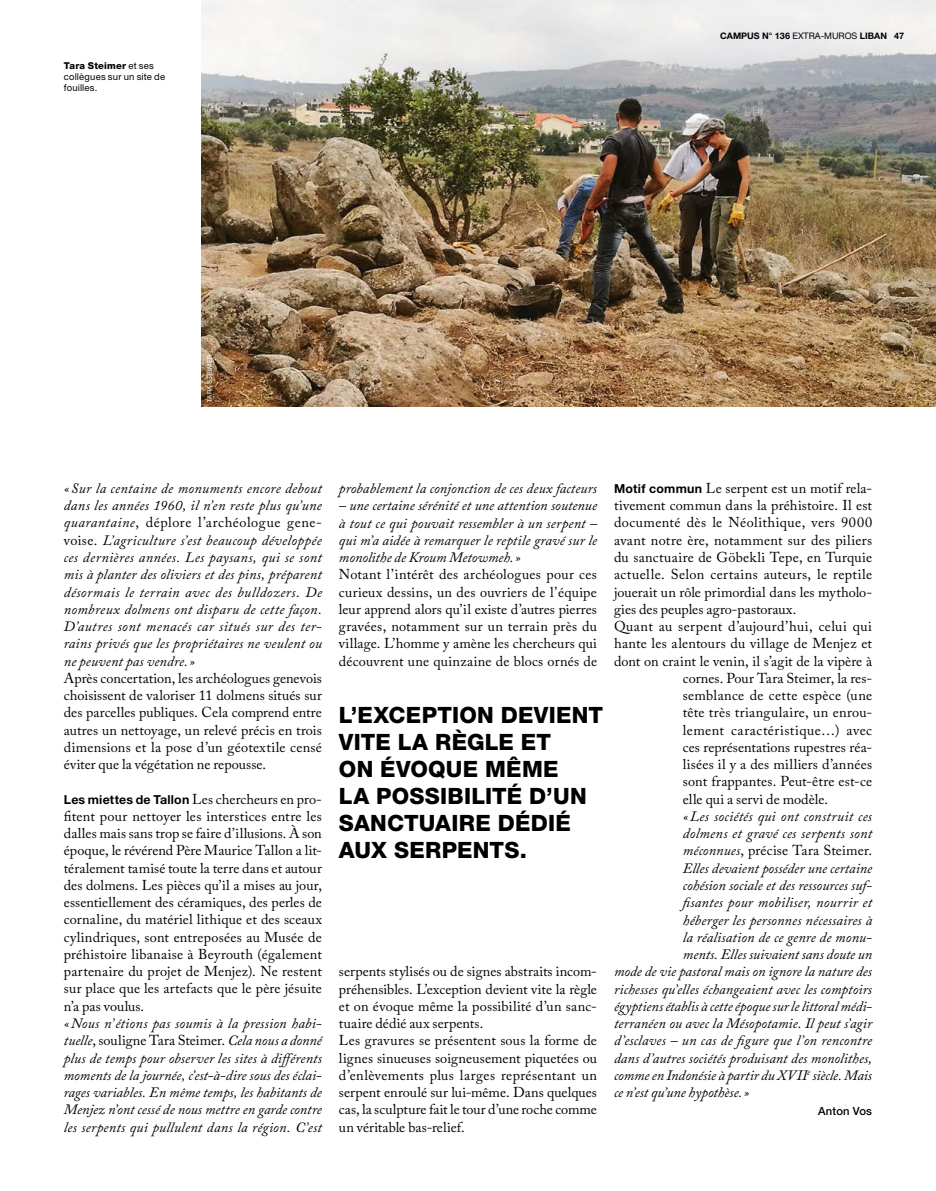
<style>
.page{position:relative;width:936px;height:1191px;background:#fff}
.page>*{position:absolute;margin:0;border:0;box-sizing:border-box;transform-origin:0 0}
.t1{font:800 22.5px/27px "Helvetica Neue";letter-spacing:.01em;color:#000}
.t2{font:14.25px/17.2px "Adobe Caslon Pro";letter-spacing:.01em;color:#000}
.t3{font:italic 14.25px/17.2px "Adobe Caslon Pro";letter-spacing:.01em;color:#000}
.t4{font:14.25px "Adobe Caslon Pro";letter-spacing:.03em;color:#000}
.t5{font:14.25px "Adobe Caslon Pro";letter-spacing:.035em;color:#000}
.t6{font:500 11.25px "Helvetica Neue";letter-spacing:.015em;color:#000}
.t7{font:9.45px/11.2px "Helvetica Neue";letter-spacing:.02em;color:#000}
.t8{font:700 9px "Helvetica Neue";color:#000}
.t9{font:6.3px "Helvetica Neue";letter-spacing:.04em;color:#fff}
.s1{font-weight:800}
.s2{font-weight:400}
.s3{font-style:normal}
.s4{font-family:"Helvetica Neue";font-weight:700;font-size:12.3px}
.s5{font-style:italic}
</style>
<div class="page">
<img style="left:201px;top:0;width:734px;height:407px">
<p class="t7" style="left:64px;top:60px;width:103px"><span class="s1">Tara Steimer</span> et ses collègues sur un site de fouilles.</p>
<p class="t8" style="left:720px;top:30px;width:168px">CAMPUS N° 136 <span class="s2">EXTRA-MUROS</span> LIBAN</p>
<p class="t8" style="left:894px;top:30px;width:11px">47</p>
<p class="t9" style="left:205px;top:402px;width:49px;rotate:-90deg">TARA STEIMER</p>
<p class="t3" style="left:64px;top:479px;width:260px">« Sur la centaine de monuments encore debout dans les années 1960, il n’en reste plus qu’une quarantaine<span class="s3">, déplore l’archéologue gene&shy;voise.</span> L’agriculture s’est beaucoup développée ces dernières années. Les paysans, qui se sont mis à planter des oliviers et des pins, préparent désormais le terrain avec des bulldozers. De nombreux dolmens ont disparu de cette façon.<br>D’autres sont menacés car situés sur des ter&shy;rains privés que les propriétaires ne veulent ou ne peuvent pas vendre.»<br><span class="s3">Après concertation, les archéologues genevois choisissent de valoriser 11 dolmens situés sur des parcelles publiques. Cela comprend entre autres un nettoyage, un relevé précis en trois dimensions et la pose d’un géotextile censé éviter que la végétation ne repousse.</span></p>
<p class="t2" style="left:64px;top:790px;width:260px"><span class="s4">Les miettes de Tallon</span> Les chercheurs en pro&shy;fitent pour nettoyer les interstices entre les dalles mais sans trop se faire d’illusions. À son époque, le révérend Père Maurice Tallon a lit&shy;téralement tamisé toute la terre dans et autour des dolmens. Les pièces qu’il a mises au jour, essentiellement des céramiques, des perles de cornaline, du matériel lithique et des sceaux cylindriques, sont entreposées au Musée de préhistoire libanaise à Beyrouth (également partenaire du projet de Menjez). Ne restent sur place que les artefacts que le père jésuite n’a pas voulus.<br><span class="s5">« Nous n’étions pas soumis à la pression habi&shy;tuelle</span>, souligne Tara Steimer. <span class="s5">Cela nous a donné plus de temps pour observer les sites à différents moments de la journée, c’est-à-dire sous des éclai&shy;rages variables. En même temps, les habitants de Menjez n’ont cessé de nous mettre en garde contre les serpents qui pullulent dans la région. C’est</span></p>
<p class="t3" style="left:339px;top:479px;width:259px">probablement la conjonction de ces deux facteurs</p>
<p class="t2" style="left:339px;top:497px;width:259px"><span class="s5">– une certaine sérénité et une attention soutenue à tout ce qui pouvait ressembler à un serpent – qui m’a aidée à remarquer le reptile gravé sur le monolithe de Kroum Metowmeh.»<br></span>Notant l’intérêt des archéologues pour ces curieux dessins, un des ouvriers de l’équipe leur apprend alors qu’il existe d’autres pierres gravées, notamment sur un terrain près du village. L’homme y amène les chercheurs qui découvrent une quinzaine de blocs ornés de</p>
<p class="t1" style="left:339px;top:702px;width:266px">L’EXCEPTION DEVIENT<br>VITE LA RÈGLE ET<br>ON ÉVOQUE MÊME<br>LA POSSIBILITÉ D’UN<br>SANCTUAIRE DÉDIÉ<br>AUX SERPENTS.</p>
<p class="t2" style="left:339px;top:962px;width:259px">serpents stylisés ou de signes abstraits incom&shy;préhensibles. L’exception devient vite la règle et on évoque même la possibilité d’un sanc&shy;tuaire dédié aux serpents.<br>Les gravures se présentent sous la forme de lignes sinueuses soigneusement piquetées ou d’enlèvements plus larges représentant un serpent enroulé sur lui-même. Dans quelques cas, la sculpture fait le tour d’une roche comme un véritable bas-relief.</p>
<p class="t2" style="left:614px;top:479px;width:259px"><span class="s4">Motif commun</span> Le serpent est un motif rela-</p>
<p class="t2" style="left:614px;top:496px;width:259px">tivement commun dans la préhistoire. Il est</p>
<p class="t4" style="left:614px;top:514px;width:259px">documenté dès le Néolithique, vers 9000</p>
<p class="t2" style="left:614px;top:531px;width:259px">avant notre ère, notamment sur des piliers</p>
<p class="t2" style="left:614px;top:548px;width:259px">du sanctuaire de Göbekli Tepe, en Turquie</p>
<p class="t4" style="left:614px;top:566px;width:259px">actuelle. Selon certains auteurs, le reptile</p>
<p class="t2" style="left:614px;top:583px;width:259px">jouerait un rôle primordial dans les mytholo-</p>
<p class="t2" style="left:614px;top:600px;width:184px">gies des peuples agro-pastoraux.</p>
<p class="t2" style="left:614px;top:617px;width:259px">Quant au serpent d’aujourd’hui, celui qui</p>
<p class="t2" style="left:614px;top:635px;width:259px">hante les alentours du village de Menjez et</p>
<p class="t2" style="left:614px;top:652px;width:259px">dont on craint le venin, il s’agit de la vipère à</p>
<p class="t2" style="left:682px;top:669px;width:191px">cornes. Pour Tara Steimer, la res-</p>
<p class="t2" style="left:682px;top:686px;width:191px">semblance de cette espèce (une</p>
<p class="t2" style="left:682px;top:704px;width:191px">tête très triangulaire, un enrou-</p>
<p class="t5" style="left:682px;top:721px;width:191px">lement caractéristique…) avec</p>
<p class="t2" style="left:682px;top:738px;width:191px">ces représentations rupestres réa-</p>
<p class="t2" style="left:682px;top:755px;width:191px">lisées il y a des milliers d’années</p>
<p class="t2" style="left:682px;top:773px;width:191px">sont frappantes. Peut-être est-ce</p>
<p class="t2" style="left:682px;top:790px;width:147px">elle qui a servi de modèle.</p>
<p class="t3" style="left:682px;top:807px;width:191px">«Les sociétés qui ont construit ces</p>
<p class="t3" style="left:682px;top:824px;width:191px">dolmens et gravé ces serpents sont</p>
<p class="t2" style="left:682px;top:842px;width:191px"><span class="s5">méconnues</span>, précise Tara Steimer.</p>
<p class="t3" style="left:682px;top:859px;width:191px">Elles devaient posséder une certaine</p>
<p class="t3" style="left:682px;top:876px;width:191px">cohésion sociale et des ressources suf-</p>
<p class="t3" style="left:682px;top:893px;width:191px">fisantes pour mobiliser, nourrir et</p>
<p class="t3" style="left:682px;top:911px;width:191px">héberger les personnes nécessaires à</p>
<p class="t3" style="left:682px;top:928px;width:191px">la réalisation de ce genre de monu-</p>
<p class="t3" style="left:682px;top:945px;width:191px">ments. Elles suivaient sans doute un</p>
<p class="t3" style="left:614px;top:962px;width:259px">mode de vie pastoral mais on ignore la nature des</p>
<p class="t3" style="left:614px;top:980px;width:259px">richesses qu’elles échangeaient avec les comptoirs</p>
<p class="t3" style="left:614px;top:997px;width:259px">égyptiens établis à cette époque sur le littoral médi-</p>
<p class="t3" style="left:614px;top:1014px;width:259px">terranéen ou avec la Mésopotamie. Il peut s’agir</p>
<p class="t3" style="left:614px;top:1031px;width:259px">d’esclaves – un cas de figure que l’on rencontre</p>
<p class="t3" style="left:614px;top:1049px;width:259px">dans d’autres sociétés produisant des monolithes,</p>
<p class="t3" style="left:614px;top:1066px;width:259px">comme en Indonésie à partir du XVII<sup>e</sup> siècle. Mais</p>
<p class="t3" style="left:614px;top:1083px;width:137px">ce n’est qu’une hypothèse.»</p>
<p class="t6" style="left:818px;top:1104px;width:56px">Anton Vos</p>
</div>
